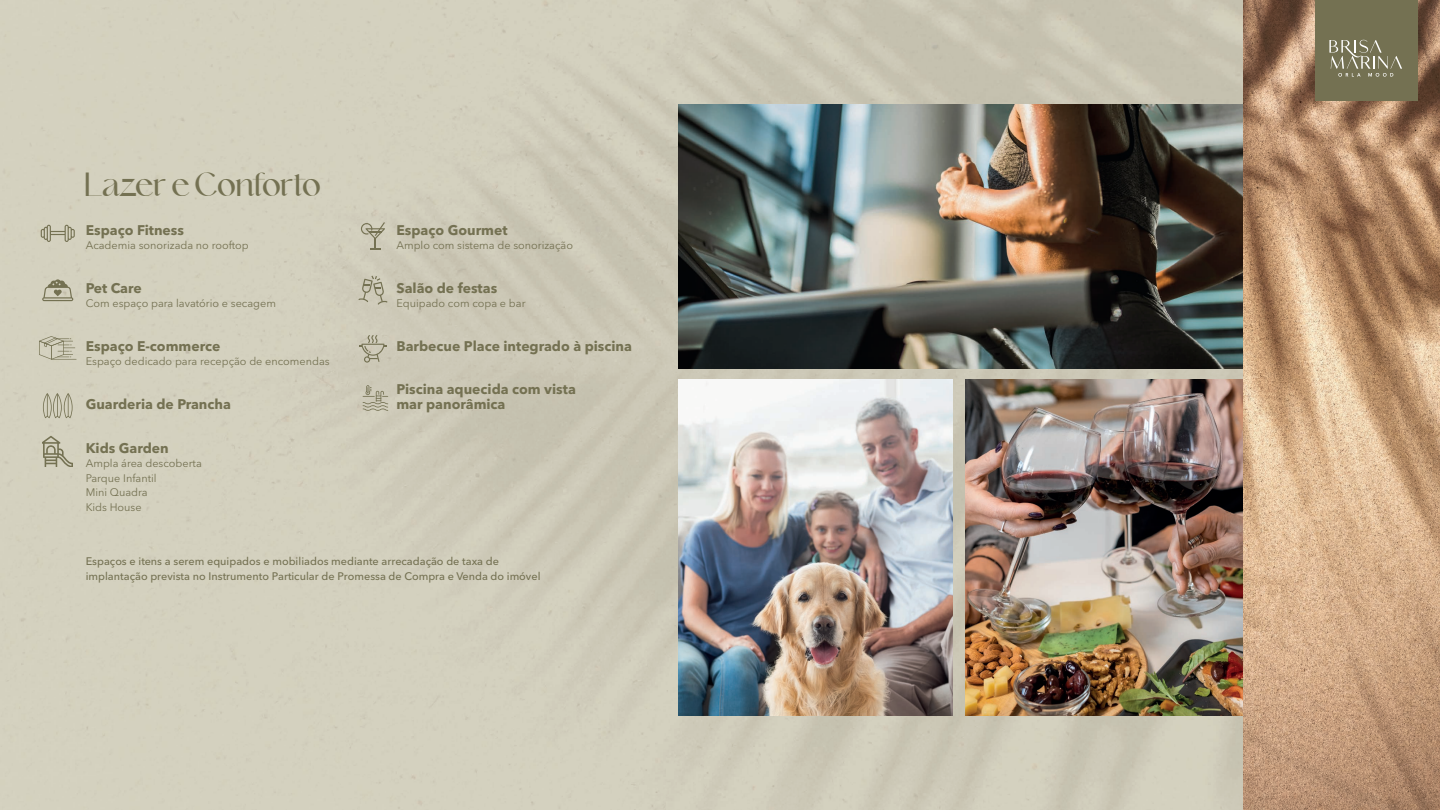
<style>
.page{position:relative;width:1440px;height:810px;background:#fff}
.page>*{position:absolute;margin:0;border:0;box-sizing:border-box;transform-origin:0 0}
.t1{font:19.5px "Qanoar Personal Use";letter-spacing:.04em;color:#747152}
.t2{font:700 13.88px/14.5px "Avenir Next LT Pro";color:#747152}
.t3{font:10.88px/14.5px "Avenir Next LT Pro";color:#747152}
.t4{font:500 10.88px/14.5px "Avenir Next LT Pro";color:#747152}
</style>
<div class="page">
<img style="left:0;top:0;width:1243px;height:810px">
<img style="left:679px;top:105px;width:564px;height:264px">
<img style="left:679px;top:380px;width:273px;height:336px">
<img style="left:966px;top:380px;width:277px;height:336px">
<img style="left:1243px;top:0;width:197px;height:810px">
<svg style="left:41px;top:225px;width:34px;height:17px"></svg>
<svg style="left:42px;top:279px;width:31px;height:22px"></svg>
<svg style="left:39px;top:336px;width:38px;height:24px"></svg>
<svg style="left:43px;top:393px;width:30px;height:25px"></svg>
<svg style="left:43px;top:436px;width:30px;height:30px"></svg>
<svg style="left:361px;top:222px;width:24px;height:27px"></svg>
<svg style="left:358px;top:276px;width:29px;height:29px"></svg>
<svg style="left:360px;top:335px;width:26px;height:28px"></svg>
<svg style="left:363px;top:385px;width:25px;height:26px"></svg>
<div style="left:1315px;top:0;width:103px;height:101px;background:#747152"></div>
<svg style="left:1329px;top:40px;width:73px;height:37px"></svg>
<h1 class="t1" style="left:86px;top:178px;width:236px">Lazer e Conforto</h1>
<p class="t2" style="left:86px;top:222px;width:100px">Espaço Fitness</p>
<p class="t3" style="left:86px;top:238px;width:165px">Academia sonorizada no rooftop</p>
<p class="t2" style="left:86px;top:281px;width:57px">Pet Care</p>
<p class="t3" style="left:86px;top:296px;width:192px">Com espaço para lavatório e secagem</p>
<p class="t2" style="left:86px;top:339px;width:136px">Espaço E-commerce</p>
<p class="t3" style="left:86px;top:354px;width:245px">Espaço dedicado para recepção de encomendas</p>
<p class="t2" style="left:86px;top:397px;width:147px">Guarderia de Prancha</p>
<p class="t2" style="left:86px;top:440px;width:85px">Kids Garden</p>
<p class="t3" style="left:86px;top:456px;width:118px">Ampla área descoberta<br>Parque Infantil<br>Mini Quadra<br>Kids House</p>
<p class="t2" style="left:396px;top:222px;width:113px">Espaço Gourmet</p>
<p class="t3" style="left:396px;top:238px;width:178px">Amplo com sistema de sonorização</p>
<p class="t2" style="left:396px;top:281px;width:102px">Salão de festas</p>
<p class="t3" style="left:396px;top:296px;width:131px">Equipado com copa e bar</p>
<p class="t2" style="left:396px;top:339px;width:237px">Barbecue Place integrado à piscina</p>
<p class="t2" style="left:396px;top:382px;width:181px">Piscina aquecida com vista mar panorâmica</p>
<p class="t4" style="left:86px;top:554px;width:456px">Espaços e itens a serem equipados e mobiliados mediante arrecadação de taxa de implantação prevista no Instrumento Particular de Promessa de Compra e Venda do imóvel</p>
</div>
